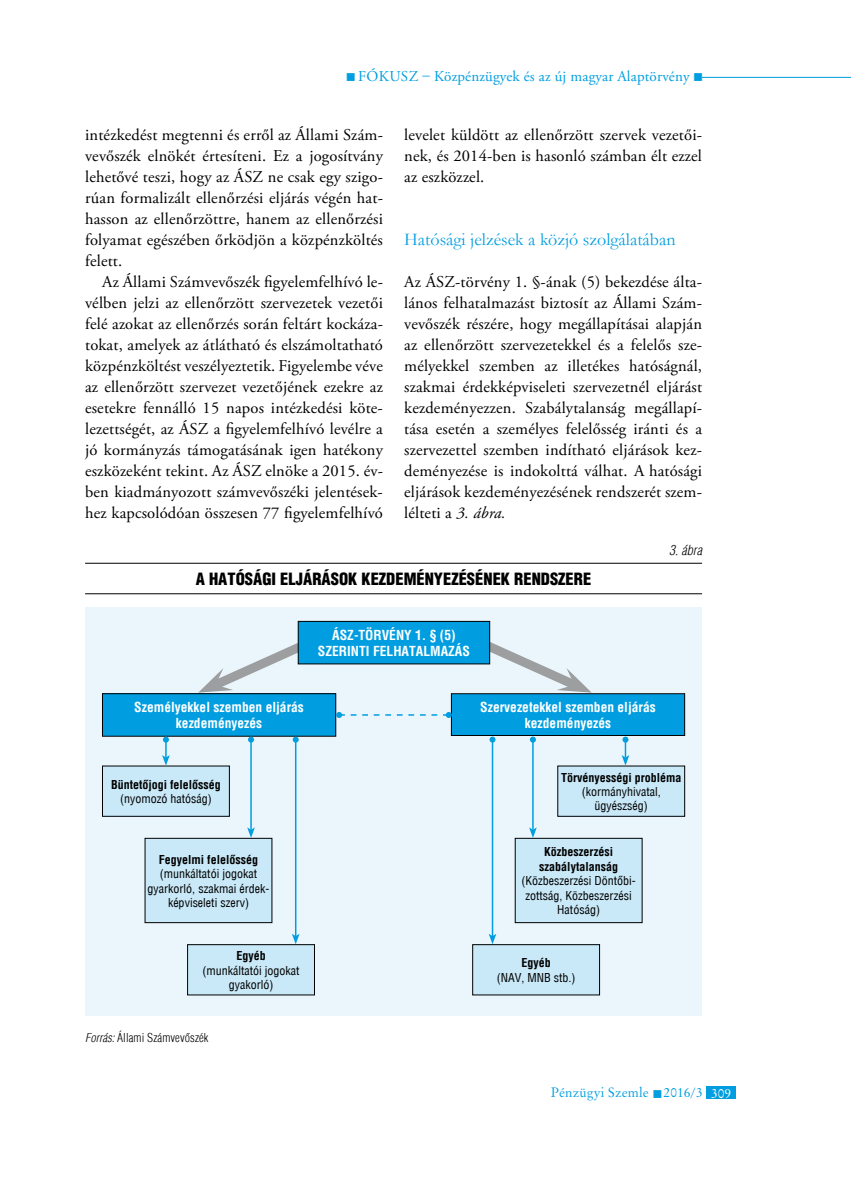
<style>
.page{position:relative;width:851px;height:1191px;background:#fff}
.page>*{position:absolute;margin:0;border:0;box-sizing:border-box;transform-origin:0 0}
.t1{font:18px "Garamond";color:#009ee0}
.t2{font:16.5px/21px "Adobe Garamond Pro";letter-spacing:.01em;color:#000;text-align:justify}
.t3{font:900 condensed 16.5px "H Helvetica";color:#000}
.t4{font:15px "Adobe Garamond Pro";letter-spacing:.01em;color:#009ee0}
.t5{font:700 condensed 13.5px/16.2px "H Helvetica";color:#fff;text-align:center}
.t6{font:13.5px "Original Garamond HU Normal";letter-spacing:.01em;color:#009ee0}
.t7{font:italic 300 condensed 13.5px "H Helvetica";color:#000}
.t8{font:condensed 12px/14.4px "H Helvetica";color:#000;text-align:center}
.t9{font:700 condensed 12px/14.4px "H Helvetica";color:#000;text-align:center}
.t10{font:300 condensed 12px "H Helvetica";letter-spacing:.01em;color:#000}
.s1{font-style:italic}
.s2{color:#fff}
</style>
<div class="page">
<hr style="left:702px;top:77px;width:148px;height:1px;background:#009ee0">
<div style="left:706px;top:1086px;width:30px;height:13px;background:#009ee0"></div>
<hr style="left:85px;top:563px;width:617px;height:1px;background:#000">
<hr style="left:85px;top:593px;width:617px;height:1px;background:#000">
<div style="left:85px;top:607px;width:617px;height:408px;background:#ebf6fc"></div>
<div style="left:102px;top:693px;width:234px;height:43px;background:#009ee0"></div>
<div style="left:102px;top:693px;width:234px;height:43px;border:1px solid #000"></div>
<div style="left:102px;top:766px;width:127px;height:50px;background:#c9e9f8"></div>
<div style="left:557px;top:766px;width:127px;height:50px;background:#c9e9f8"></div>
<div style="left:145px;top:838px;width:127px;height:84px;background:#c9e9f8"></div>
<div style="left:145px;top:838px;width:127px;height:85px;border:1px solid #000"></div>
<div style="left:515px;top:838px;width:127px;height:84px;background:#c9e9f8"></div>
<div style="left:514px;top:838px;width:128px;height:85px;border:1px solid #000"></div>
<div style="left:187px;top:944px;width:127px;height:51px;background:#c9e9f8"></div>
<div style="left:187px;top:944px;width:128px;height:51px;border:1px solid #000"></div>
<div style="left:472px;top:944px;width:127px;height:51px;background:#c9e9f8"></div>
<div style="left:472px;top:944px;width:128px;height:51px;border:1px solid #000"></div>
<div style="left:451px;top:693px;width:233px;height:42px;background:#009ee0"></div>
<div style="left:451px;top:693px;width:234px;height:43px;border:1px solid #000"></div>
<svg style="left:198px;top:631px;width:123px;height:64px"></svg>
<svg style="left:468px;top:631px;width:123px;height:64px"></svg>
<svg style="left:162px;top:736px;width:8px;height:29px"></svg>
<hr style="left:250px;top:739px;width:2px;height:90px;background:#009ee0">
<svg style="left:248px;top:736px;width:6px;height:6px"></svg>
<svg style="left:247px;top:827px;width:8px;height:11px"></svg>
<hr style="left:532px;top:739px;width:1px;height:90px;background:#009ee0">
<svg style="left:530px;top:736px;width:6px;height:6px"></svg>
<svg style="left:529px;top:827px;width:7px;height:11px"></svg>
<hr style="left:295px;top:739px;width:1px;height:197px;background:#009ee0">
<svg style="left:293px;top:736px;width:6px;height:6px"></svg>
<svg style="left:292px;top:933px;width:7px;height:11px"></svg>
<hr style="left:491px;top:739px;width:2px;height:197px;background:#009ee0">
<svg style="left:489px;top:736px;width:6px;height:6px"></svg>
<svg style="left:488px;top:933px;width:8px;height:11px"></svg>
<svg style="left:621px;top:736px;width:8px;height:29px"></svg>
<svg style="left:336px;top:712px;width:115px;height:6px"></svg>
<div style="left:298px;top:621px;width:191px;height:43px;background:#009ee0"></div>
<div style="left:298px;top:621px;width:192px;height:43px;border:1px solid #000"></div>
<p class="t4" style="left:346px;top:67px;width:359px">■ fókusz – Közpénzügyek és az új magyar Alaptörvény ■</p>
<p class="t2" style="left:85px;top:125px;width:299px">intézkedést megtenni és erről az Állami Szám&shy;vevőszék elnökét értesíteni. Ez a jogosítvány lehetővé teszi, hogy az ÁSZ ne csak egy szigo&shy;rúan formalizált ellenőrzési eljárás végén hat&shy;hasson az ellenőrzöttre, hanem az ellenőrzési folyamat egészében őrködjön a közpénzköltés felett.</p>
<p class="t2" style="left:85px;top:272px;width:299px;text-indent:17px">Az Állami Számvevőszék figyelemfelhívó le&shy;vélben jelzi az ellenőrzött szervezetek vezetői felé azokat az ellenőrzés során feltárt kockáza&shy;tokat, amelyek az átlátható és elszámoltatható közpénzköltést veszélyeztetik. Figyelembe véve az ellenőrzött szervezet vezetőjének ezekre az esetekre fennálló 15 napos intézkedési köte&shy;lezettségét, az ÁSZ a figyelemfelhívó levélre a jó kormányzás támogatásának igen hatékony eszközeként tekint. Az ÁSZ elnöke a 2015. év&shy;ben kiadmányozott számvevőszéki jelentések&shy;hez kapcsolódóan összesen 77 figyelemfelhívó</p>
<p class="t2" style="left:404px;top:125px;width:299px">levelet küldött az ellenőrzött szervek vezetői&shy;nek, és 2014-ben is hasonló számban élt ezzel az eszközzel.</p>
<p class="t1" style="left:404px;top:227px;width:273px">Hatósági jelzések a közjó szolgálatában</p>
<p class="t2" style="left:404px;top:272px;width:299px">Az ÁSZ-törvény 1. §-ának (5) bekezdése álta&shy;lános felhatalmazást biztosít az Állami Szám&shy;vevőszék részére, hogy megállapításai alapján az ellenőrzött szervezetekkel és a felelős sze&shy;mélyekkel szemben az illetékes hatóságnál, szakmai érdekképviseleti szervezetnél eljárást kezdeményezzen. Szabálytalanság megállapí&shy;tása esetén a személyes felelősség iránti és a szervezettel szemben indítható eljárások kez&shy;deményezése is indokolttá válhat. A hatósági eljárások kezdeményezésének rendszerét szem&shy;lélteti a <span class="s1">3. ábra.</span></p>
<p class="t7" style="left:669px;top:542px;width:35px">3. ábra</p>
<p class="t3" style="left:196px;top:568px;width:397px">A HATÓSÁGI ELJÁRÁSOK KEZDEMÉNYEZÉSÉNEK RENDSZERE</p>
<p class="t5" style="left:318px;top:627px;width:139px;text-align:right">ÁSZ-törvény 1. § (5) szerinti felhatalmazás</p>
<p class="t5" style="left:134px;top:699px;width:171px">Személyekkel szemben eljárás kezdeményezés</p>
<p class="t9" style="left:111px;top:777px;width:111px">Büntetőjogi felelősség</p>
<p class="t8" style="left:120px;top:791px;width:93px">(nyomozó hatóság)</p>
<p class="t9" style="left:159px;top:852px;width:100px">Fegyelmi felelősség</p>
<p class="t8" style="left:148px;top:866px;width:123px">(munkáltatói jogokat gyarkorló, szakmai érdek&shy;képviseleti szerv)</p>
<p class="t9" style="left:236px;top:948px;width:31px">Egyéb</p>
<p class="t8" style="left:202px;top:962px;width:98px">(munkáltatói jogokat gyakorló)</p>
<p class="t10" style="left:85px;top:1030px;width:125px"><span class="s1">Forrás:</span> Állami Számvevőszék</p>
<p class="t5" style="left:480px;top:699px;width:177px">Szervezetekkel szemben eljárás kezdeményezés</p>
<p class="t9" style="left:561px;top:770px;width:122px">Törvényességi probléma</p>
<p class="t8" style="left:581px;top:784px;width:80px">(kormányhivatal, ügyészség)</p>
<p class="t9" style="left:539px;top:845px;width:80px">Közbeszerzési szabálytalanság</p>
<p class="t8" style="left:521px;top:873px;width:116px">(Közbeszerzési Döntőbi&shy;zottság, Közbeszerzési<br>Hatóság)</p>
<p class="t9" style="left:521px;top:955px;width:31px">Egyéb</p>
<p class="t8" style="left:496px;top:970px;width:80px">(NAV, MNB stb.)</p>
<p class="t6" style="left:550px;top:1084px;width:182px">Pénzügyi Szemle ■ 2016/3 <span class="s2">309</span></p>
</div>
